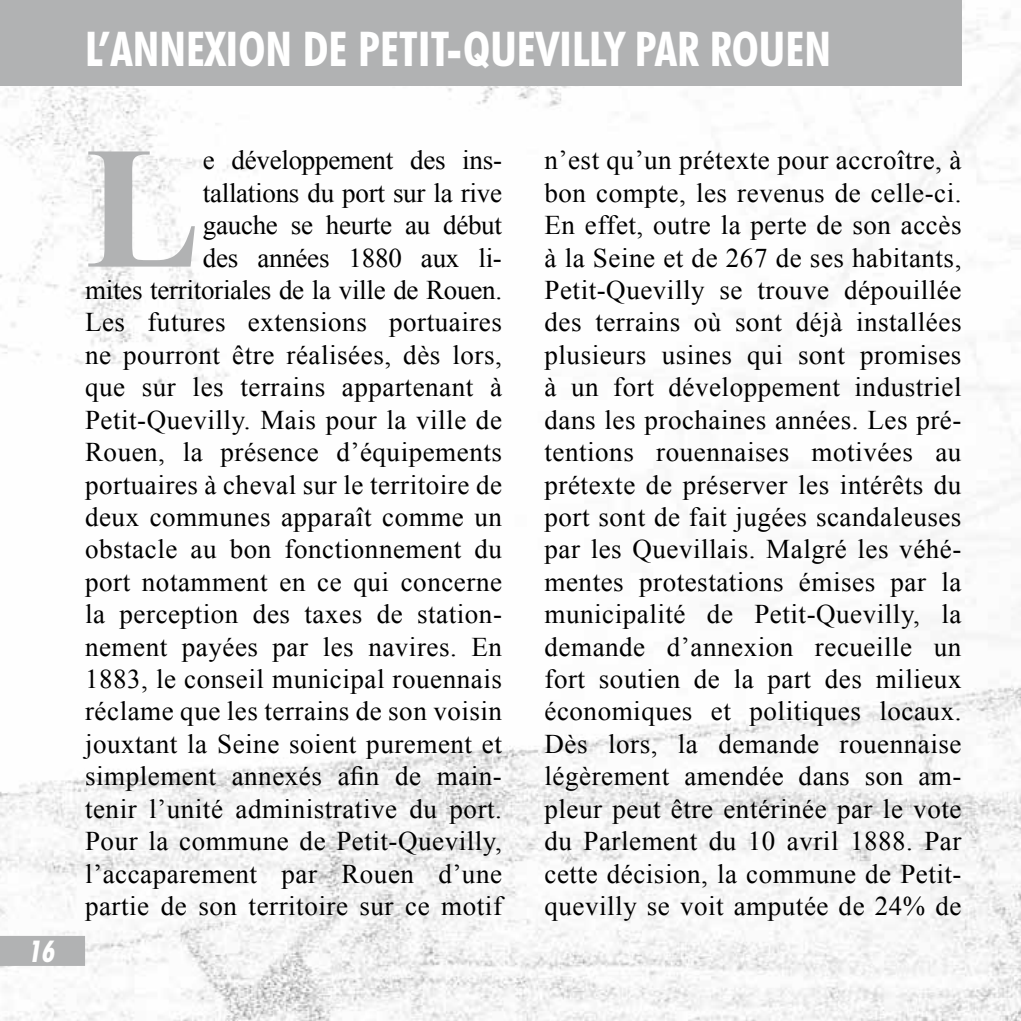
<style>
.page{position:relative;width:1021px;height:1021px;background:#fff}
.page>*{position:absolute;margin:0;border:0;box-sizing:border-box;transform-origin:0 0}
.t1{font:700 173.7px "Times New Roman";color:#b1b2b3}
.t2{font:700 condensed 48px "Futura BT";color:#fff}
.t3{font:italic 700 condensed 30px "Futura BT";color:#fff}
.t4{font:27px/32.4px "Times New Roman";letter-spacing:.02em;color:#000;text-align:right}
</style>
<div class="page">
<img style="left:0;top:0;width:1020px;height:1020px">
<div style="left:0;top:935px;width:85px;height:30px;background:#b1b2b3"></div>
<div style="left:0;top:0;width:961px;height:85px;background:#b1b2b3"></div>
<h2 class="t2" style="left:85px;top:20px;width:747px">L’ANNEXION DE PETIT-QUEVILLY PAR ROUEN</h2>
<p class="t3" style="left:29px;top:932px;width:28px">16</p>
<p class="t4" style="left:85px;top:144px;width:418px">e développement des ins-<br>tallations du port sur la rive<br>gauche se heurte au début<br>des années 1880 aux li-<br>mites territoriales de la ville de Rouen.<br>Les futures extensions portuaires ne pourront être réalisées, dès lors, que sur les terrains appartenant à Petit-Quevilly. Mais pour la ville de Rouen, la présence d’équipements portuaires à cheval sur le territoire de deux communes apparaît comme un obstacle au bon fonctionnement du port notamment en ce qui concerne la perception des taxes de station&shy;nement payées par les navires. En 1883, le conseil municipal rouennais réclame que les terrains de son voisin jouxtant la Seine soient purement et simplement annexés afin de main&shy;tenir l’unité administrative du port.<br>Pour la commune de Petit-Quevilly, l’accaparement par Rouen d’une partie de son territoire sur ce motif</p>
<p class="t4" style="left:544px;top:144px;width:418px;text-align:justify">n’est qu’un prétexte pour accroître, à bon compte, les revenus de celle-ci.<br>En effet, outre la perte de son accès à la Seine et de 267 de ses habitants, Petit-Quevilly se trouve dépouillée des terrains où sont déjà installées plusieurs usines qui sont promises à un fort développement industriel dans les prochaines années. Les pré&shy;tentions rouennaises motivées au prétexte de préserver les intérêts du port sont de fait jugées scandaleuses par les Quevillais. Malgré les véhé&shy;mentes protestations émises par la municipalité de Petit-Quevilly, la demande d’annexion recueille un fort soutien de la part des milieux économiques et politiques locaux.<br>Dès lors, la demande rouennaise légèrement amendée dans son am&shy;pleur peut être entérinée par le vote du Parlement du 10 avril 1888. Par cette décision, la commune de Petit&shy;quevilly se voit amputée de 24% de</p>
<h1 class="t1" style="left:85px;top:108px;width:117px">L</h1>
</div>
